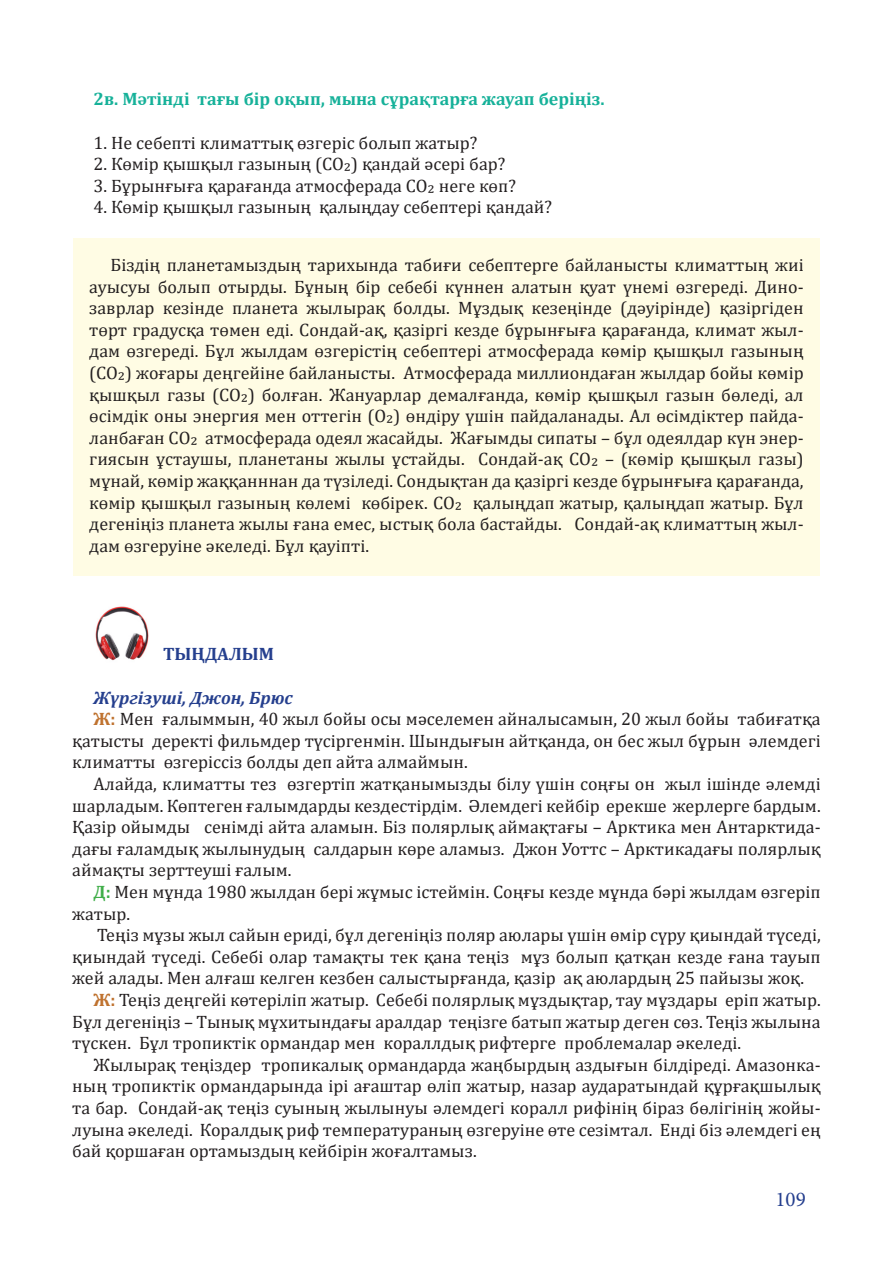
<style>
.page{position:relative;width:893px;height:1263px;background:#fff}
.page>*{position:absolute;margin:0;border:0;box-sizing:border-box;transform-origin:0 0}
.t1{font:21px "Minion Pro";color:#253f8e}
.t2{font:18px/21.6px "Cambria";color:#231f20;text-align:justify}
.t3{font:700 18px "Cambria";color:#16b199}
.t4{font:italic 700 18px "Cambria";color:#253f8e}
.t5{font:700 18px "Cambria";color:#253f8e}
.s1{font-weight:700;color:#bf722f}
.s2{font-weight:700;color:#40ae49}
</style>
<div class="page">
<div style="left:73px;top:239px;width:747px;height:337px;background:#fffce4"></div>
<img style="left:95px;top:606px;width:54px;height:55px">
<p class="t3" style="left:94px;top:87px;width:513px">2в. Мәтінді тағы бір оқып, мына сұрақтарға жауап беріңіз.</p>
<p class="t2" style="left:94px;top:132px;width:385px">1. Не себепті климаттық өзгеріс болып жатыр?</p>
<p class="t2" style="left:94px;top:153px;width:413px">2. Көмір қышқыл газының (СО2) қандай әсері бар?</p>
<p class="t2" style="left:94px;top:175px;width:424px">3. Бұрынғыға қарағанда атмосферада СО2 неге көп?</p>
<p class="t2" style="left:94px;top:196px;width:460px">4. Көмір қышқыл газының қалыңдау себептері қандай?</p>
<p class="t2" style="left:89px;top:254px;width:716px;text-indent:21px">Біздің планетамыздың тарихында табиғи себептерге байланысты климаттың жиі ауысуы болып отырды. Бұның бір себебі күннен алатын қуат үнемі өзгереді. Дино&shy;заврлар кезінде планета жылырақ болды. Мұздық кезеңінде (дәуірінде) қазіргіден төрт градусқа төмен еді. Сондай-ақ, қазіргі кезде бұрынғыға қарағанда, климат жыл&shy;дам өзгереді. Бұл жылдам өзгерістің себептері атмосферада көмір қышқыл газының (СО2) жоғары деңгейіне байланысты. Атмосферада миллиондаған жылдар бойы көмір қышқыл газы (СО2) болған. Жануарлар демалғанда, көмір қышқыл газын бөледі, ал өсімдік оны энергия мен оттегін (О2) өндіру үшін пайдаланады. Ал өсімдіктер пайда&shy;ланбаған СО2 атмосферада одеял жасайды. Жағымды сипаты – бұл одеялдар күн энер&shy;гиясын ұстаушы, планетаны жылы ұстайды. Сондай-ақ СО2 – (көмір қышқыл газы) мұнай, көмір жаққанннан да түзіледі. Сондықтан да қазіргі кезде бұрынғыға қарағанда, көмір қышқыл газының көлемі көбірек. СО2 қалыңдап жатыр, қалыңдап жатыр. Бұл дегеніңіз планета жылы ғана емес, ыстық бола бастайды. Сондай-ақ климаттың жыл&shy;дам өзгеруіне әкеледі. Бұл қауіпті.</p>
<p class="t5" style="left:163px;top:641px;width:112px">ТЫҢДАЛЫМ</p>
<p class="t4" style="left:94px;top:685px;width:201px">Жүргізуші, Джон, Брюс</p>
<p class="t2" style="left:72px;top:708px;width:750px;text-indent:21px"><span class="s1">Ж:</span> Мен ғалыммын, 40 жыл бойы осы мәселемен айналысамын, 20 жыл бойы табиғатқа қатысты деректі фильмдер түсіргенмін. Шындығын айтқанда, он бес жыл бұрын әлемдегі климатты өзгеріссіз болды деп айта алмаймын.</p>
<p class="t2" style="left:72px;top:773px;width:750px;text-indent:21px">Алайда, климатты тез өзгертіп жатқанымызды білу үшін соңғы он жыл ішінде әлемді шарладым. Көптеген ғалымдарды кездестірдім. Әлемдегі кейбір ерекше жерлерге бардым.<br>Қазір ойымды сенімді айта аламын. Біз полярлық аймақтағы – Арктика мен Антарктида&shy;дағы ғаламдық жылынудың салдарын көре аламыз. Джон Уоттс – Арктикадағы полярлық аймақты зерттеуші ғалым.</p>
<p class="t2" style="left:72px;top:881px;width:750px;text-indent:21px"><span class="s2">Д:</span> Мен мұнда 1980 жылдан бері жұмыс істеймін. Соңғы кезде мұнда бәрі жылдам өзгеріп жатыр.</p>
<p class="t2" style="left:72px;top:924px;width:750px;text-indent:25px">Теңіз мұзы жыл сайын ериді, бұл дегеніңіз поляр аюлары үшін өмір сүру қиындай түседі, қиындай түседі. Себебі олар тамақты тек қана теңіз мұз болып қатқан кезде ғана тауып жей алады. Мен алғаш келген кезбен салыстырғанда, қазір ақ аюлардың 25 пайызы жоқ.</p>
<p class="t2" style="left:72px;top:989px;width:750px;text-indent:21px"><span class="s1">Ж:</span> Теңіз деңгейі көтеріліп жатыр. Себебі полярлық мұздықтар, тау мұздары еріп жатыр.<br>Бұл дегеніңіз – Тынық мұхитындағы аралдар теңізге батып жатыр деген сөз. Теңіз жылына түскен. Бұл тропиктік ормандар мен кораллдық рифтерге проблемалар әкеледі.</p>
<p class="t2" style="left:72px;top:1054px;width:750px;text-indent:21px">Жылырақ теңіздер тропикалық ормандарда жаңбырдың аздығын білдіреді. Амазонка&shy;ның тропиктік ормандарында ірі ағаштар өліп жатыр, назар аударатындай құрғақшылық та бар. Сондай-ақ теңіз суының жылынуы әлемдегі коралл рифінің біраз бөлігінің жойы&shy;луына әкеледі. Коралдық риф температураның өзгеруіне өте сезімтал. Енді біз әлемдегі ең бай қоршаған ортамыздың кейбірін жоғалтамыз.</p>
<p class="t1" style="left:776px;top:1185px;width:32px">109</p>
</div>
